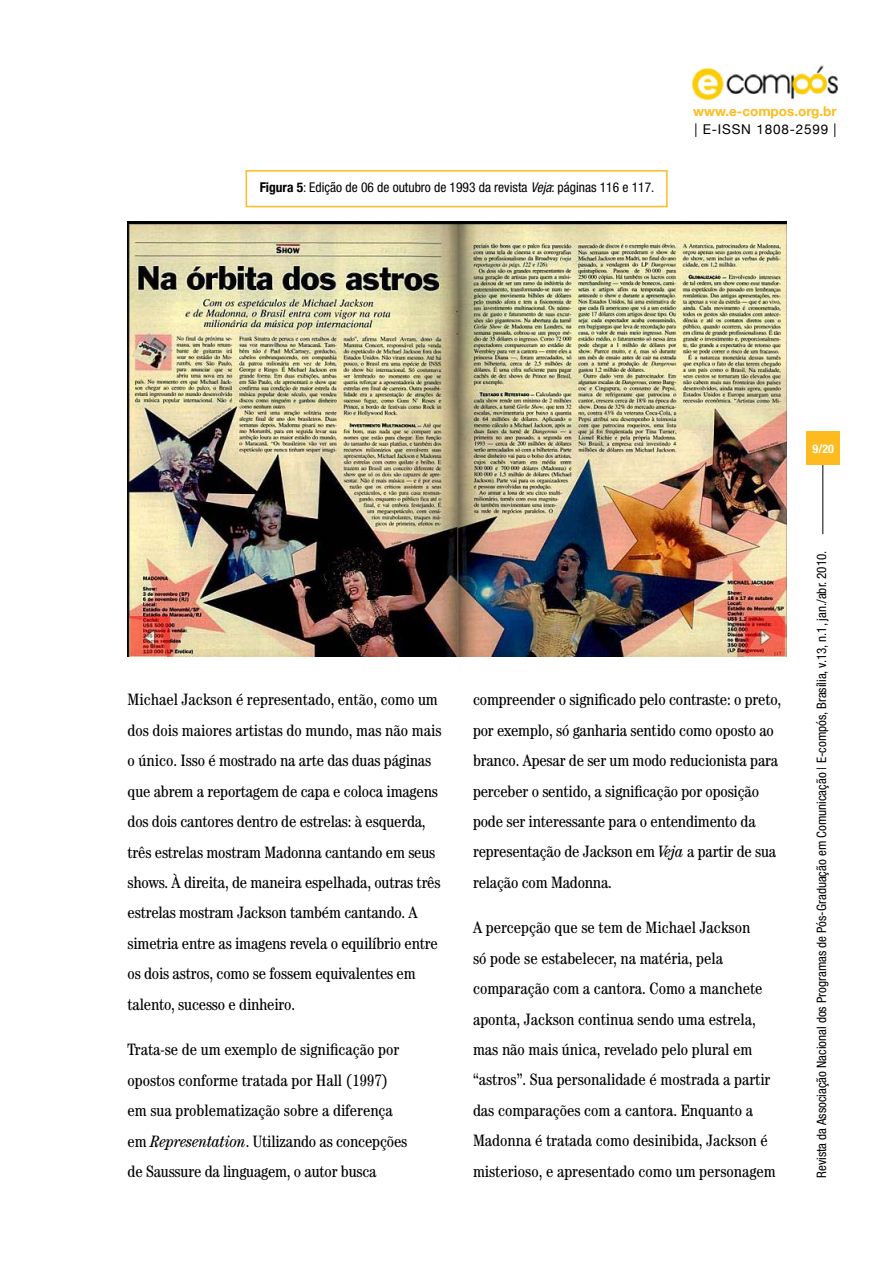
<style>
.page{position:relative;width:893px;height:1263px;background:#fff}
.page>*{position:absolute;margin:0;border:0;box-sizing:border-box;transform-origin:0 0}
.t1{font:condensed 16.5px/30.5px "Century";letter-spacing:-.01em;color:#000}
.t2{font:condensed 13.5px "Helvetica Neue LT Std";color:#000}
.t3{font:700 13.5px "Helvetica Neue";color:#fdbb20}
.t4{font:13.5px "Helvetica Neue";letter-spacing:.06em;color:#000}
.t5{font:condensed 13.05px "Helvetica Neue LT Std";color:#000}
.t6{font:700 condensed 12px "Helvetica Neue";color:#fff}
.s1{font-family:"Helvetica Neue";font-weight:700}
.s2{font-style:italic}
</style>
<div class="page">
<hr style="left:822px;top:453px;width:1px;height:81px;background:#000">
<div style="left:806px;top:432px;width:34px;height:33px;background:#fdbb20"></div>
<img style="left:692px;top:65px;width:146px;height:36px">
<div style="left:246px;top:170px;width:422px;height:37px;border:2px solid #fdbb20"></div>
<img style="left:128px;top:222px;width:659px;height:435px">
<p class="t2" style="left:260px;top:179px;width:396px"><span class="s1">Figura 5</span>: Edição de 06 de outubro de 1993 da revista <span class="s2">Veja</span>: páginas 116 e 117.</p>
<p class="t3" style="left:693px;top:103px;width:145px">www.e-compos.org.br</p>
<p class="t4" style="left:694px;top:121px;width:144px">| E-ISSN 1808-2599 |</p>
<p class="t6" style="left:813px;top:441px;width:23px">9/20</p>
<p class="t1" style="left:128px;top:684px;width:315px">Michael Jackson é representado, então, como um dos dois maiores artistas do mundo, mas não mais o único. Isso é mostrado na arte das duas páginas que abrem a reportagem de capa e coloca imagens dos dois cantores dentro de estrelas: à esquerda, três estrelas mostram Madonna cantando em seus shows. À direita, de maneira espelhada, outras três estrelas mostram Jackson também cantando. A simetria entre as imagens revela o equilíbrio entre os dois astros, como se fossem equivalentes em talento, sucesso e dinheiro.</p>
<p class="t1" style="left:128px;top:1034px;width:281px">Trata-se de um exemplo de significação por opostos conforme tratada por Hall (1997) em sua problematização sobre a diferença em <span class="s2">Representation</span>. Utilizando as concepções de Saussure da linguagem, o autor busca</p>
<p class="t1" style="left:473px;top:684px;width:310px">compreender o significado pelo contraste: o preto, por exemplo, só ganharia sentido como oposto ao branco. Apesar de ser um modo reducionista para perceber o sentido, a significação por oposição pode ser interessante para o entendimento da representação de Jackson em <span class="s2">Veja</span> a partir de sua relação com Madonna.</p>
<p class="t1" style="left:473px;top:912px;width:304px">A percepção que se tem de Michael Jackson<br>só pode se estabelecer, na matéria, pela comparação com a cantora. Como a manchete aponta, Jackson continua sendo uma estrela, mas não mais única, revelado pelo plural em “astros”. Sua personalidade é mostrada a partir das comparações com a cantora. Enquanto a Madonna é tratada como desinibida, Jackson é misterioso, e apresentado como um personagem</p>
<p class="t5" style="left:814px;top:1178px;width:629px;rotate:-90deg">Revista da Associação Nacional dos Programas de Pós-Graduação em Comunicação | E-compós, Brasília, v.13, n.1, jan./abr. 2010.</p>
</div>
